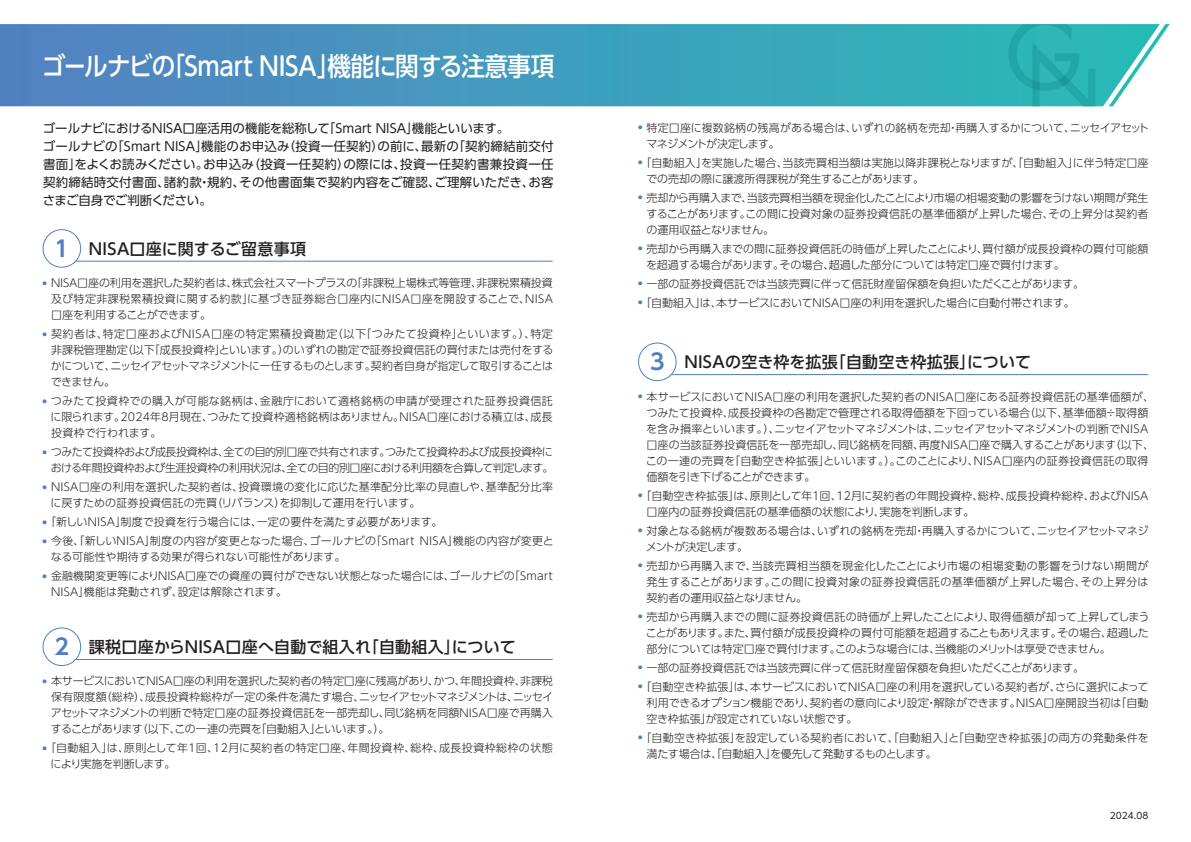
<style>
.page{position:relative;width:1191px;height:842px;background:#fff}
.page>*{position:absolute;margin:0;border:0;box-sizing:border-box;transform-origin:0 0}
.t1{font:500 26px "UD Shin Go Pro";letter-spacing:-.03em;color:#fff;scale:.91 1}
.t2{font:500 16px "UD Shin Go Pro";letter-spacing:.02em;color:#231f20}
.t3{font:12.5px/18px "UD Shin Go Pro";letter-spacing:.01em;color:#231f20}
.t4{font:300 11px/16px "UD Shin Go Pro";color:#231f20;text-align:justify}
.t5{font:300 11px/16px "UD Shin Go Pro";letter-spacing:.02em;color:#231f20}
.t6{font:300 11px/16px "UD Shin Go Pro";letter-spacing:-.045em;color:#231f20;text-align:right}
.t7{font:300 11px/16px "UD Shin Go Pro";letter-spacing:.035em;color:#231f20}
.t8{font:300 11px "UD Shin Go Pro";letter-spacing:-.02em;color:#231f20}
.t9{font:9px "UD Shin Go Pro";letter-spacing:.01em;color:#231f20}
.s1{font-family:"UD Shin Go Pro De";font-weight:700;font-size:22px;color:#5080c1}
</style>
<div class="page">
<svg style="left:0;top:24px;width:1108px;height:82px;background:#419abd"></svg>
<svg style="left:1108px;top:24px;width:61px;height:82px"></svg>
<svg style="left:1008px;top:24px;width:87px;height:82px;background:#29b0b0"></svg>
<hr style="left:71px;top:261px;width:481px;height:1px;background:#5080c1">
<div style="left:43px;top:230px;width:38px;height:37px;background:#fff;border-radius:50%"></div>
<div style="left:43px;top:229px;width:38px;height:39px;border:1px solid #5080c1;border-radius:50%"></div>
<hr style="left:71px;top:659px;width:481px;height:1px;background:#5080c1">
<div style="left:43px;top:628px;width:38px;height:37px;background:#fff;border-radius:50%"></div>
<div style="left:43px;top:627px;width:38px;height:39px;border:1px solid #5080c1;border-radius:50%"></div>
<hr style="left:667px;top:374px;width:481px;height:1px;background:#5080c1">
<div style="left:638px;top:343px;width:38px;height:38px;background:#fff;border-radius:50%"></div>
<div style="left:638px;top:342px;width:38px;height:39px;border:1px solid #5080c1;border-radius:50%"></div>
<h1 class="t1" style="left:42px;top:45px;width:564px">ゴールナビの「Smart NISA」機能に関する注意事項</h1>
<p class="t3" style="left:43px;top:119px;width:512px">ゴールナビにおけるNISA口座活用の機能を総称して「Smart NISA」機能といいます。<br>ゴールナビの「Smart NISA」機能のお申込み（投資一任契約）の前に、最新の「契約締結前交付書面」をよくお読みください。お申込み（投資一任契約）の際には、投資一任契約書兼投資一任契約締結時交付書面、諸約款・規約、その他書面集で契約内容をご確認、ご理解いただき、お客さまご自身でご判断ください。</p>
<p class="t4" style="left:646px;top:119px;width:504px;text-indent:-8px"><sup>●</sup> 特定口座に複数銘柄の残高がある場合は、いずれの銘柄を売却・再購入するかについて、ニッセイアセットマネジメントが決定します。</p>
<p class="t4" style="left:646px;top:154px;width:504px;text-indent:-8px"><sup>●</sup>「自動組入」を実施した場合、当該売買相当額は実施以降非課税となりますが、「自動組入」に伴う特定口座での売却の際に譲渡所得課税が発生することがあります。</p>
<p class="t4" style="left:646px;top:189px;width:503px;text-indent:-8px"><sup>●</sup> 売却から再購入まで、当該売買相当額を現金化したことにより市場の相場変動の影響をうけない期間が発生することがあります。この間に投資対象の証券投資信託の基準価額が上昇した場合、その上昇分は契約者の運用収益となりません。</p>
<p class="t4" style="left:646px;top:240px;width:504px;text-indent:-8px"><sup>●</sup> 売却から再購入までの間に証券投資信託の時価が上昇したことにより、買付額が成長投資枠の買付可能額を超過する場合があります。その場合、超過した部分については特定口座で買付けます。</p>
<p class="t4" style="left:638px;top:275px;width:447px"><sup>●</sup> 一部の証券投資信託では当該売買に伴って信託財産留保額を負担いただくことがあります。</p>
<p class="t8" style="left:638px;top:293px;width:439px"><sup>●</sup>「自動組入」は、本サービスにおいてNISA口座の利用を選択した場合に自動付帯されます。｠</p>
<h2 class="t2" style="left:55px;top:235px;width:253px"><span class="s1">1</span> NISA口座に関するご留意事項</h2>
<p class="t4" style="left:51px;top:275px;width:503px;text-indent:-9px"><sup>●</sup> NISA口座の利用を選択した契約者は、株式会社スマートプラスの「非課税上場株式等管理、非課税累積投資及び特定非課税累積投資に関する約款」に基づき証券総合口座内にNISA口座を開設することで、NISA口座を利用することができます。</p>
<p class="t4" style="left:51px;top:326px;width:504px;text-indent:-8px"><sup>●</sup> 契約者は、特定口座およびNISA口座の特定累積投資勘定（以下「つみたて投資枠」といいます。）、特定非課税管理勘定（以下「成長投資枠」といいます。）のいずれの勘定で証券投資信託の買付または売付をするかについて、ニッセイアセットマネジメントに一任するものとします。契約者自身が指定して取引することはできません。</p>
<p class="t4" style="left:51px;top:393px;width:504px;text-indent:-8px"><sup>●</sup> つみたて投資枠での購入が可能な銘柄は、金融庁において適格銘柄の申請が受理された証券投資信託に限られます。2024年8月現在、つみたて投資枠適格銘柄はありません。NISA口座における積立は、成長投資枠で行われます。</p>
<p class="t6" style="left:43px;top:444px;width:512px"><sup>●</sup> つみたて投資枠および成長投資枠は、全ての目的別口座で共有されます。つみたて投資枠および成長投資枠における年間投資枠および生涯投資枠の利用状況は、全ての目的別口座における利用額を合算して判定します。</p>
<p class="t5" style="left:51px;top:479px;width:504px;text-indent:-8px"><sup>●</sup> NISA口座の利用を選択した契約者は、投資環境の変化に応じた基準配分比率の見直しや、基準配分比率に戻すための証券投資信託の売買（リバランス）を抑制して運用を行います。</p>
<p class="t4" style="left:43px;top:514px;width:401px"><sup>●</sup>「新しいNISA」制度で投資を行う場合には、一定の要件を満たす必要があります。</p>
<p class="t5" style="left:51px;top:533px;width:504px;text-indent:-8px"><sup>●</sup> 今後、「新しいNISA」制度の内容が変更となった場合、ゴールナビの「Smart NISA」機能の内容が変更となる可能性や期待する効果が得られない可能性があります。</p>
<p class="t4" style="left:51px;top:568px;width:503px;text-indent:-9px"><sup>●</sup> 金融機関変更等によりNISA口座での資産の買付ができない状態となった場合には、ゴールナビの「Smart<br>NISA」機能は発動されず、設定は解除されます。</p>
<h2 class="t2" style="left:650px;top:349px;width:383px"><span class="s1">3</span> NISAの空き枠を拡張「自動空き枠拡張」について</h2>
<p class="t4" style="left:646px;top:388px;width:509px;text-align:left;text-indent:-8px"><sup>●</sup> 本サービスにおいてNISA口座の利用を選択した契約者のNISA口座にある証券投資信託の基準価額が、つみたて投資枠、成長投資枠の各勘定で管理される取得価額を下回っている場合（以下、基準価額÷取得額を含み損率といいます。）、ニッセイアセットマネジメントは、ニッセイアセットマネジメントの判断でNISA口座の当該証券投資信託を一部売却し、同じ銘柄を同額、再度NISA口座で購入することがあります（以下、この一連の売買を「自動空き枠拡張」といいます。）。このことにより、NISA口座内の証券投資信託の取得価額を引き下げることができます。</p>
<p class="t4" style="left:646px;top:487px;width:503px;text-indent:-9px"><sup>●</sup>「自動空き枠拡張」は、原則として年１回、12月に契約者の年間投資枠、総枠、成長投資枠総枠、およびNISA口座内の証券投資信託の基準価額の状態により、実施を判断します。｠</p>
<p class="t4" style="left:646px;top:522px;width:504px;text-indent:-8px"><sup>●</sup> 対象となる銘柄が複数ある場合は、いずれの銘柄を売却・再購入するかについて、ニッセイアセットマネジメントが決定します。</p>
<p class="t4" style="left:646px;top:557px;width:503px;text-indent:-9px"><sup>●</sup> 売却から再購入まで、当該売買相当額を現金化したことにより市場の相場変動の影響をうけない期間が発生することがあります。この間に投資対象の証券投資信託の基準価額が上昇した場合、その上昇分は契約者の運用収益となりません。</p>
<p class="t4" style="left:646px;top:608px;width:505px;text-indent:-8px"><sup>●</sup> 売却から再購入までの間に証券投資信託の時価が上昇したことにより、取得価額が却って上昇してしまうことがあります。また、買付額が成長投資枠の買付可能額を超過することもありえます。その場合、超過した部分については特定口座で買付けます。このような場合には、当機能のメリットは享受できません。</p>
<p class="t4" style="left:638px;top:659px;width:447px"><sup>●</sup> 一部の証券投資信託では当該売買に伴って信託財産留保額を負担いただくことがあります。</p>
<p class="t4" style="left:646px;top:678px;width:504px;text-indent:-9px"><sup>●</sup>「自動空き枠拡張」は、本サービスにおいてNISA口座の利用を選択している契約者が、さらに選択によって利用できるオプション機能であり、契約者の意向により設定・解除ができます。NISA口座開設当初は「自動空き枠拡張」が設定されていない状態です。</p>
<p class="t4" style="left:646px;top:729px;width:504px;text-indent:-9px"><sup>●</sup>「自動空き枠拡張」を設定している契約者において、「自動組入」と「自動空き枠拡張」の両方の発動条件を満たす場合は、「自動組入」を優先して発動するものとします。</p>
<h2 class="t2" style="left:55px;top:634px;width:463px"><span class="s1">2</span> 課税口座からNISA口座へ自動で組入れ「自動組入」について</h2>
<p class="t4" style="left:51px;top:673px;width:504px;text-indent:-8px"><sup>●</sup> 本サービスにおいてNISA口座の利用を選択した契約者の特定口座に残高があり、かつ、年間投資枠、非課税保有限度額（総枠）、成長投資枠総枠が一定の条件を満たす場合、ニッセイアセットマネジメントは、ニッセイアセットマネジメントの判断で特定口座の証券投資信託を一部売却し、同じ銘柄を同額NISA口座で再購入することがあります（以下、この一連の売買を「自動組入」といいます。）。</p>
<p class="t7" style="left:51px;top:740px;width:503px;text-indent:-8px"><sup>●</sup>「自動組入」は、原則として年１回、12月に契約者の特定口座、年間投資枠、総枠、成長投資枠総枠の状態により実施を判断します。｠</p>
<p class="t9" style="left:1109px;top:808px;width:40px">2024.08</p>
</div>
